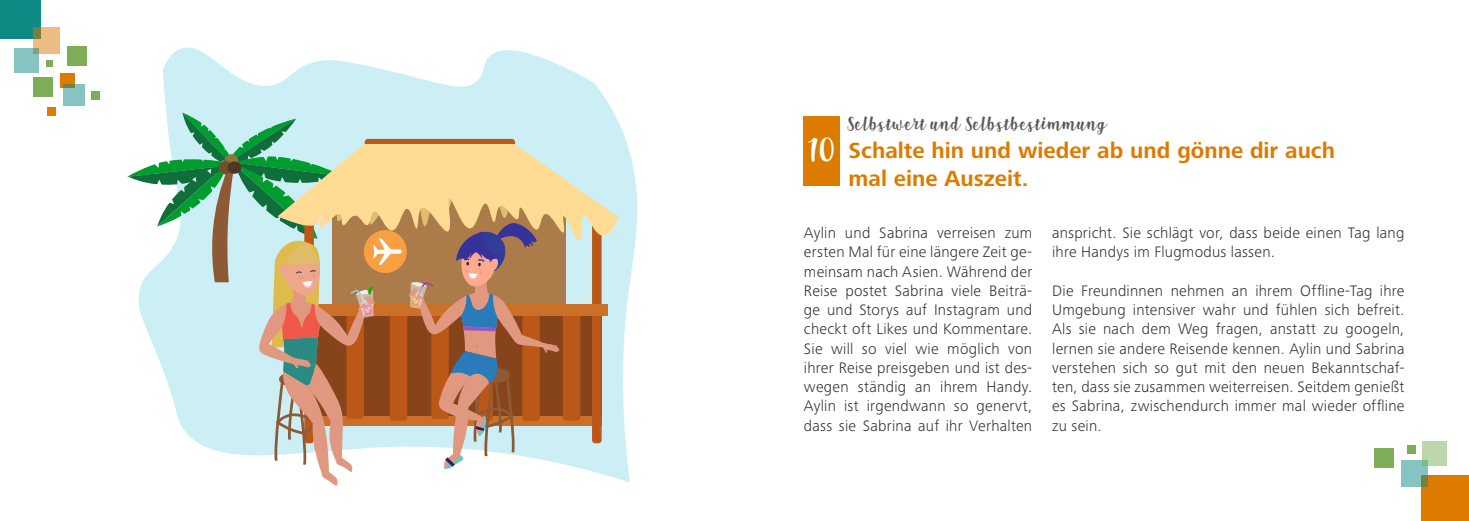
<style>
.page{position:relative;width:1469px;height:521px;background:#fff}
.page>*{position:absolute;margin:0;border:0;box-sizing:border-box;transform-origin:0 0}
.t1{font:31.5px "Shink";color:#fff}
.t2{font:700 22.75px/28px "Hd M Frutiger Next Pro";color:#dd7a00}
.t3{font:17.15px "Shink";letter-spacing:.015em;color:#5a5a5a}
.t4{font:300 15.75px/19.2px "Hd M Frutiger Next Pro";letter-spacing:.02em;color:#313130;text-align:justify}
</style>
<div class="page">
<div style="left:803px;top:117px;width:37px;height:69px;background:#dd7a00"></div>
<div style="left:0;top:0;width:40px;height:39px;background:#0e8984"></div>
<div style="left:33px;top:77px;width:20px;height:20px;background:#7dad58"></div>
<div style="left:67px;top:46px;width:20px;height:20px;background:#7dad58"></div>
<svg style="left:33px;top:27px;width:27px;height:27px"></svg>
<div style="left:60px;top:74px;width:14px;height:14px;background:#dd7a00"></div>
<div style="left:14px;top:48px;width:25px;height:25px;background:#86c4c1"></div>
<div style="left:47px;top:60px;width:6px;height:7px;background:#7dad58"></div>
<svg style="left:64px;top:84px;width:21px;height:22px"></svg>
<div style="left:91px;top:91px;width:9px;height:9px;background:#7dad58"></div>
<div style="left:47px;top:107px;width:9px;height:9px;background:#dd7a00"></div>
<div style="left:1421px;top:475px;width:47px;height:46px;background:#dd7a00"></div>
<div style="left:1374px;top:448px;width:20px;height:20px;background:#7dad58"></div>
<svg style="left:1401px;top:460px;width:27px;height:27px"></svg>
<div style="left:1422px;top:441px;width:24px;height:25px;background:#bed6ab"></div>
<div style="left:1407px;top:445px;width:9px;height:9px;background:#7dad58"></div>
<svg style="left:163px;top:47px;width:474px;height:435px;fill:#cbeff5"></svg>
<svg style="left:127px;top:112px;width:492px;height:374px"></svg>
<svg style="left:278px;top:144px;width:340px;height:97px;fill:#ffdb94"></svg>
<h1 class="t1" style="left:808px;top:133px;width:29px">10</h1>
<p class="t3" style="left:847px;top:114px;width:261px">Selbstwert und Selbstbestimmung</p>
<h2 class="t2" style="left:848px;top:136px;width:488px">Schalte hin und wieder ab und gönne dir auch mal eine Auszeit.</h2>
<p class="t4" style="left:804px;top:223px;width:230px">Aylin und Sabrina verreisen zum ersten Mal für eine längere Zeit ge&shy;meinsam nach Asien. Während der Reise postet Sabrina viele Beiträ&shy;ge und Storys auf Instagram und checkt oft Likes und Kommentare.<br>Sie will so viel wie möglich von ihrer Reise preisgeben und ist des&shy;wegen ständig an ihrem Handy.<br>Aylin ist irgendwann so genervt, dass sie Sabrina auf ihr Verhalten</p>
<p class="t4" style="left:1052px;top:223px;width:354px">anspricht. Sie schlägt vor, dass beide einen Tag lang ihre Handys im Flugmodus lassen.</p>
<p class="t4" style="left:1052px;top:281px;width:354px">Die Freundinnen nehmen an ihrem Offline-Tag ihre Umgebung intensiver wahr und fühlen sich befreit.<br>Als sie nach dem Weg fragen, anstatt zu googeln, lernen sie andere Reisende kennen. Aylin und Sabrina verstehen sich so gut mit den neuen Bekanntschaf&shy;ten, dass sie zusammen weiterreisen. Seitdem genießt es Sabrina, zwischendurch immer mal wieder offline zu sein.</p>
</div>
